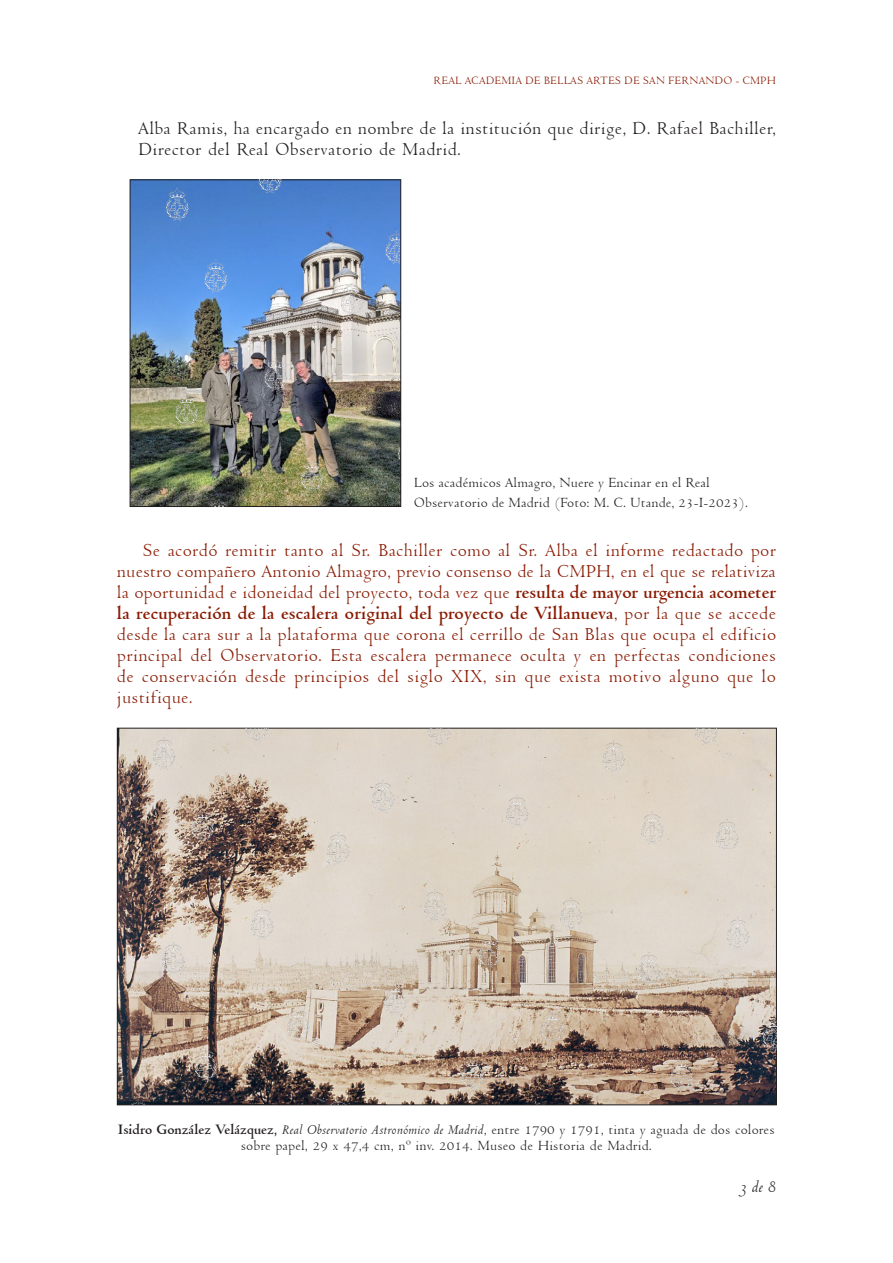
<style>
.page{position:relative;width:893px;height:1263px;background:#fff}
.page>*{position:absolute;margin:0;border:0;box-sizing:border-box;transform-origin:0 0}
.t1{font:19.5px/21px "Venetian 301 BT";letter-spacing:.01em;color:#891a02;text-align:justify}
.t2{font:19.5px/21px "Venetian 301 BT";letter-spacing:.005em;color:#231f20}
.t3{font:italic 18px "Venetian 301 BT";color:#231f20}
.t4{font:15px/19.8px "Venetian 301 BT";color:#231f20}
.t5{font:12px "Venetian 301 BT";color:#891a02}
.s1{font-weight:700}
.s2{font-style:italic}
</style>
<div class="page">
<img style="left:119px;top:730px;width:656px;height:373px">
<img style="left:130px;top:179px;width:270px;height:327px">
<p class="t5" style="left:433px;top:73px;width:344px">REAL ACADEMIA DE BELLAS ARTES DE SAN FERNANDO - CMPH</p>
<p class="t2" style="left:138px;top:118px;width:639px">Alba Ramis, ha encargado en nombre de la institución que dirige, D. Rafael Bachiller,<br>Director del Real Observatorio de Madrid.</p>
<p class="t4" style="left:414px;top:473px;width:336px">Los académicos Almagro, Nuere y Encinar en el Real<br>Observatorio de Madrid (Foto: M. C. Utande, 23-I-2023).</p>
<p class="t1" style="left:117px;top:540px;width:661px;text-indent:26px">Se acordó remitir tanto al Sr. Bachiller como al Sr. Alba el informe redactado por nuestro compañero Antonio Almagro, previo consenso de la CMPH, en el que se relativiza la oportunidad e idoneidad del proyecto, toda vez que <span class="s1">resulta de mayor urgencia acometer la recuperación de la escalera original del proyecto de Villanueva</span>, por la que se accede desde la cara sur a la plataforma que corona el cerrillo de San Blas que ocupa el edificio principal del Observatorio. Esta escalera permanece oculta y en perfectas condiciones de conservación desde principios del siglo XIX, sin que exista motivo alguno que lo justifique.</p>
<p class="t4" style="left:118px;top:1121px;width:658px;line-height:16.5px;text-align:center"><span class="s1">Isidro González Velázquez,</span> <span class="s2">Real Observatorio Astronómico de Madrid</span>, entre 1790 y 1791, tinta y aguada de dos colores sobre papel, 29 x 47,4 cm, nº inv. 2014. Museo de Historia de Madrid.</p>
<p class="t3" style="left:740px;top:1177px;width:38px">3 de 8</p>
</div>
